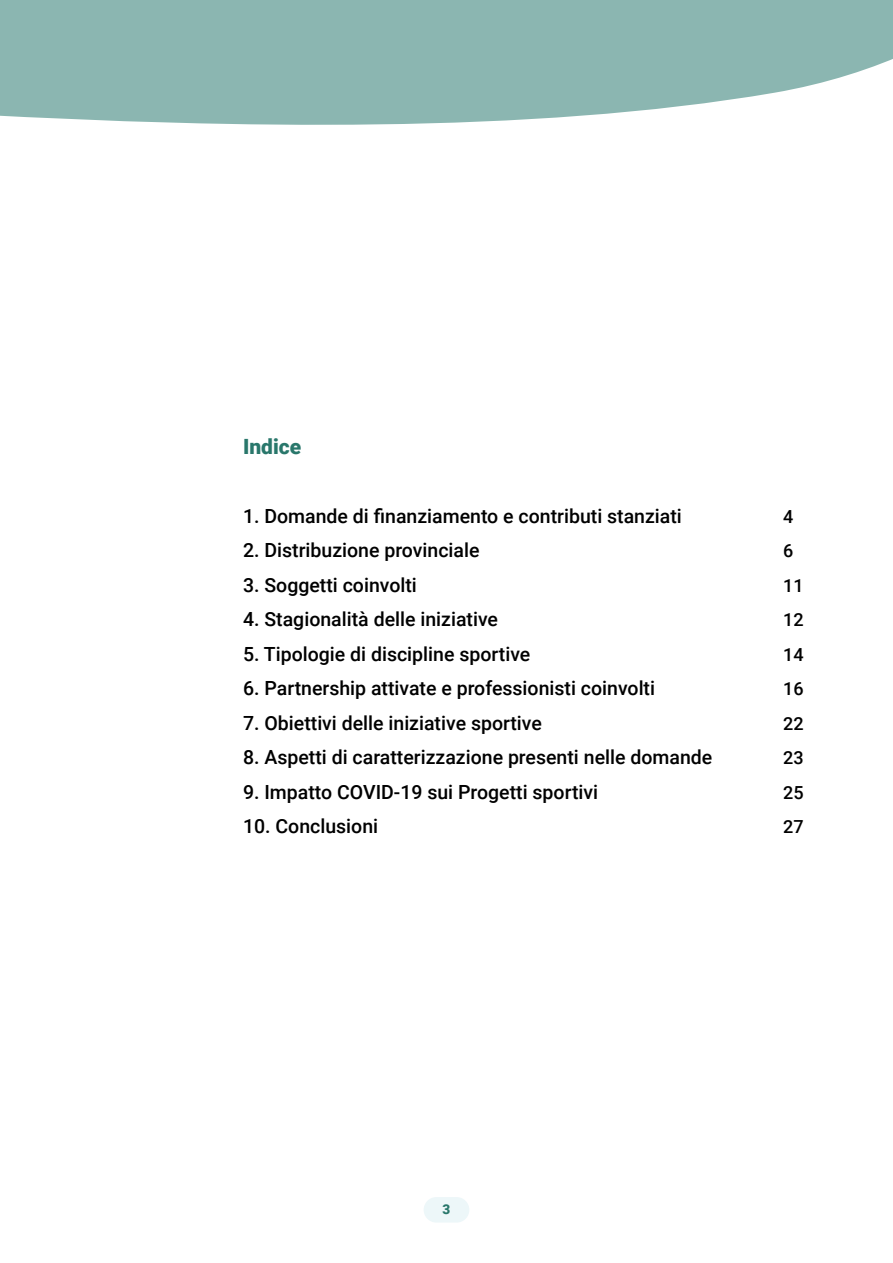
<style>
.page{position:relative;width:893px;height:1263px;background:#fff}
.page>*{position:absolute;margin:0;border:0;box-sizing:border-box;transform-origin:0 0}
.t1{font:900 21px "Roboto";color:#29776b}
.t2{font:500 19.5px "Roboto";color:#000}
.t3{font:500 18px "Roboto";color:#000}
.t4{font:900 13.5px "Roboto";color:#29776b}
</style>
<div class="page">
<svg style="left:0;top:0;width:893px;height:125px;fill:#8bb6b1"></svg>
<div style="left:424px;top:1197px;width:45px;height:25px;background:#edf7f9;border-radius:13px"></div>
<p class="t1" style="left:243px;top:432px;width:60px">Indice</p>
<p class="t2" style="left:243px;top:502px;width:440px">1. Domande di finanziamento e contributi stanziati</p>
<p class="t3" style="left:783px;top:504px;width:12px">4</p>
<p class="t2" style="left:243px;top:537px;width:238px">2. Distribuzione provinciale</p>
<p class="t3" style="left:783px;top:538px;width:12px">6</p>
<p class="t2" style="left:243px;top:571px;width:175px">3. Soggetti coinvolti</p>
<p class="t3" style="left:783px;top:573px;width:22px">11</p>
<p class="t2" style="left:243px;top:606px;width:256px">4. Stagionalità delle iniziative</p>
<p class="t3" style="left:783px;top:607px;width:22px">12</p>
<p class="t2" style="left:243px;top:640px;width:289px">5. Tipologie di discipline sportive</p>
<p class="t3" style="left:783px;top:642px;width:22px">14</p>
<p class="t2" style="left:243px;top:675px;width:413px">6. Partnership attivate e professionisti coinvolti</p>
<p class="t3" style="left:783px;top:676px;width:22px">16</p>
<p class="t2" style="left:243px;top:709px;width:300px">7. Obiettivi delle iniziative sportive</p>
<p class="t3" style="left:783px;top:711px;width:22px">22</p>
<p class="t2" style="left:243px;top:744px;width:471px">8. Aspetti di caratterizzazione presenti nelle domande</p>
<p class="t3" style="left:783px;top:745px;width:22px">23</p>
<p class="t2" style="left:243px;top:778px;width:356px">9. Impatto COVID-19 sui Progetti sportivi</p>
<p class="t3" style="left:783px;top:780px;width:22px">25</p>
<p class="t2" style="left:243px;top:813px;width:137px">10. Conclusioni</p>
<p class="t3" style="left:783px;top:814px;width:22px">27</p>
<p class="t4" style="left:443px;top:1199px;width:9px">3</p>
</div>
